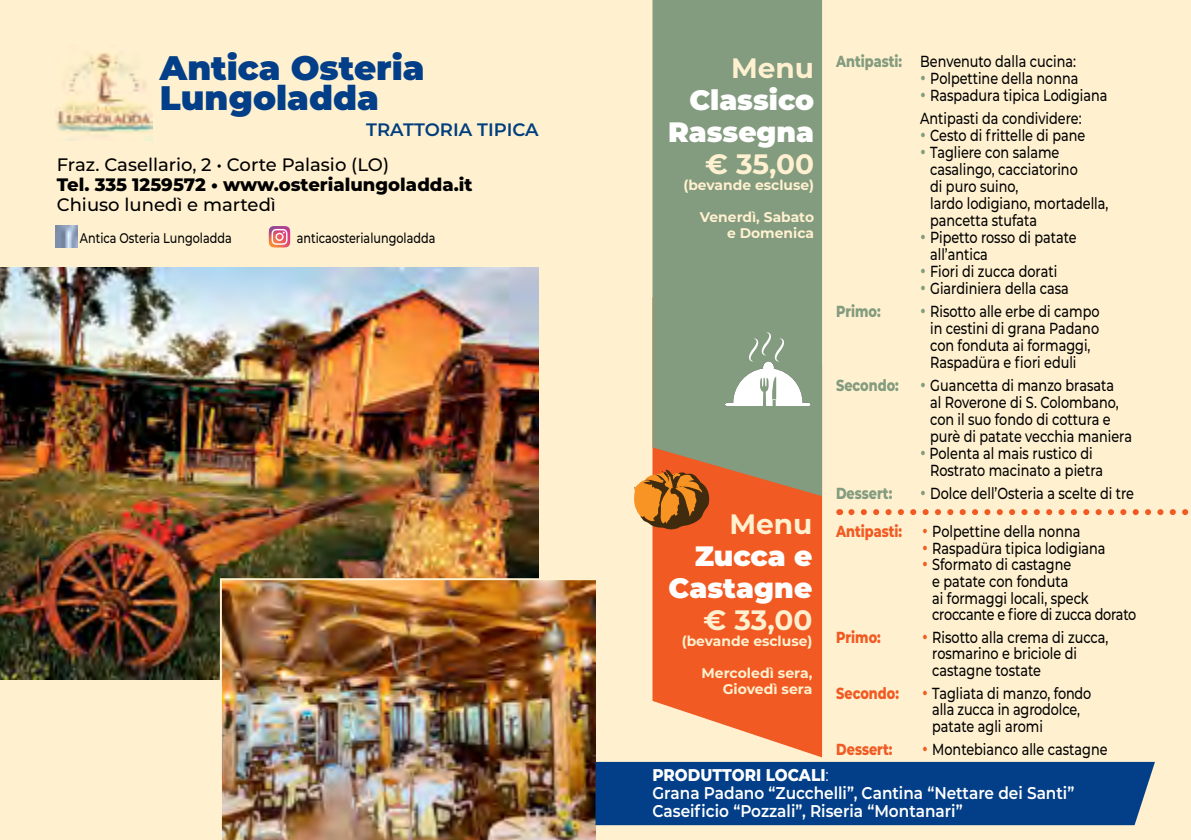
<style>
.page{position:relative;width:1191px;height:840px;background:#fff}
.page>*{position:absolute;margin:0;border:0;box-sizing:border-box;transform-origin:0 0}
.t1{font:900 34px/30.2px "Montserrat";color:#023f88}
.t2{font:900 28px/32px "Montserrat";color:#fff;text-align:right}
.t3{font:700 28px "Montserrat";color:#fff1d0}
.t4{font:500 18px "Montserrat";color:#000}
.t5{font:800 18px "Montserrat";color:#000}
.t6{font:600 18px "Montserrat";color:#003e7e}
.t7{font:600 17px/18px "Montserrat";color:#fff;scale:.9 1}
.t8{font:500 16px/17px "Montserrat";color:#000;scale:.8 1}
.t9{font:800 16px "Montserrat";color:#f15a22;scale:.8 1}
.t10{font:800 16px "Montserrat";color:#839b7e;scale:.8 1}
.t11{font:700 14px/16px "Montserrat";color:#fff1d0;text-align:right}
.t12{font:500 14px "Montserrat";color:#000;scale:.8 1}
.s1{font-weight:800;color:#839b7e}
.s2{color:#839b7e}
.s3{color:#f15a22}
.s4{font-weight:800}
.s5{font-weight:400}
</style>
<div class="page">
<div style="left:0;top:0;width:595px;height:839px;background:#fff1d0"></div>
<div style="left:595px;top:0;width:596px;height:839px;background:#fff1d0"></div>
<img style="left:0;top:267px;width:539px;height:412px">
<img style="left:220px;top:578px;width:389px;height:261px">
<img style="left:56px;top:225px;width:21px;height:23px">
<svg style="left:269px;top:226px;width:21px;height:21px"></svg>
<img style="left:56px;top:52px;width:96px;height:89px">
<svg style="left:652px;top:496px;width:170px;height:261px;background:#f26a35"></svg>
<div style="left:652px;top:0;width:170px;height:496px;background:#839b7e"></div>
<svg style="left:634px;top:468px;width:76px;height:61px;background:#ba702c"></svg>
<svg style="left:725px;top:332px;width:85px;height:74px;background:#acbca9"></svg>
<svg style="left:851px;top:509px;width:338px;height:6px"></svg>
<div style="left:595px;top:761px;width:560px;height:63px;background:#023f88"></div>
<h1 class="t1" style="left:160px;top:51px;width:266px">Antica Osteria<br>Lungoladda</h1>
<p class="t6" style="left:366px;top:117px;width:174px">TRATTORIA TIPICA</p>
<p class="t4" style="left:57px;top:152px;width:334px">Fraz. Casellario, 2 • Corte Palasio (LO)</p>
<p class="t5" style="left:57px;top:171px;width:417px">Tel. 335 1259572 • www.osterialungoladda.it</p>
<p class="t4" style="left:57px;top:192px;width:221px">Chiuso lunedì e martedì</p>
<p class="t12" style="left:80px;top:228px;width:191px">Antica Osteria Lungoladda</p>
<p class="t12" style="left:297px;top:228px;width:175px">anticaosterialungoladda</p>
<h2 class="t3" style="left:731px;top:48px;width:84px">Menu</h2>
<h2 class="t2" style="left:668px;top:82px;width:147px">Classico<br>Rassegna</h2>
<h2 class="t3" style="left:705px;top:144px;width:110px">€ 35,00</h2>
<p class="t11" style="left:683px;top:176px;width:132px">(bevande escluse)</p>
<p class="t11" style="left:700px;top:208px;width:116px">Venerdì, Sabato e Domenica</p>
<h2 class="t3" style="left:729px;top:503px;width:84px">Menu</h2>
<h2 class="t2" style="left:668px;top:538px;width:145px">Zucca e<br>Castagne</h2>
<h2 class="t3" style="left:703px;top:599px;width:110px">€ 33,00</h2>
<p class="t11" style="left:681px;top:632px;width:132px">(bevande escluse)</p>
<p class="t11" style="left:701px;top:664px;width:112px">Mercoledì sera,<br>Giovedì sera</p>
<p class="t8" style="left:836px;top:52px;width:301px"><span class="s1">Antipasti:</span> Benvenuto dalla cucina:</p>
<p class="t8" style="left:920px;top:69px;width:199px"><span class="s2">•</span> Polpettine della nonna</p>
<p class="t8" style="left:920px;top:83px;width:236px;line-height:23px"><span class="s2">•</span> Raspadura tipica Lodigiana<br>Antipasti da condividere:</p>
<p class="t8" style="left:920px;top:126px;width:208px"><span class="s2">•</span> Cesto di frittelle di pane</p>
<p class="t8" style="left:930px;top:143px;width:224px;text-indent:-10px"><span class="s2">•</span> Tagliere con salame casalingo, cacciatorino<br>di puro suino,<br>lardo lodigiano, mortadella, pancetta stufata</p>
<p class="t8" style="left:930px;top:228px;width:185px;text-indent:-10px"><span class="s2">•</span> Pipetto rosso di patate all’antica</p>
<p class="t8" style="left:920px;top:262px;width:173px"><span class="s2">•</span> Fiori di zucca dorati</p>
<p class="t8" style="left:920px;top:279px;width:187px"><span class="s2">•</span> Giardiniera della casa</p>
<p class="t10" style="left:836px;top:299px;width:57px">Primo:</p>
<p class="t8" style="left:930px;top:302px;width:213px;text-indent:-10px"><span class="s2">•</span> Risotto alle erbe di campo in cestini di grana Padano con fonduta ai formaggi,<br>Raspadüra e fiori eduli</p>
<p class="t10" style="left:836px;top:373px;width:80px">Secondo:</p>
<p class="t8" style="left:930px;top:376px;width:254px;text-indent:-10px"><span class="s2">•</span> Guancetta di manzo brasata<br>al Roverone di S. Colombano, con il suo fondo di cottura e purè di patate vecchia maniera</p>
<p class="t8" style="left:930px;top:444px;width:218px;text-indent:-10px"><span class="s2">•</span> Polenta al mais rustico di<br>Rostrato macinato a pietra</p>
<p class="t10" style="left:836px;top:481px;width:72px">Dessert:</p>
<p class="t8" style="left:920px;top:484px;width:269px"><span class="s2">•</span> Dolce dell’Osteria a scelte di tre</p>
<p class="t9" style="left:836px;top:519px;width:84px">Antipasti:</p>
<p class="t8" style="left:922px;top:522px;width:199px"><span class="s3">•</span> Polpettine della nonna</p>
<p class="t8" style="left:922px;top:538px;width:231px"><span class="s3">•</span> Raspadüra tipica lodigiana</p>
<p class="t8" style="left:932px;top:555px;width:257px;text-indent:-10px"><span class="s3">•</span> Sformato di castagne<br>e patate con fonduta<br>ai formaggi locali, speck croccante e fiore di zucca dorato</p>
<p class="t9" style="left:836px;top:625px;width:57px">Primo:</p>
<p class="t8" style="left:932px;top:628px;width:222px;text-indent:-10px"><span class="s3">•</span> Risotto alla crema di zucca, rosmarino e briciole di castagne tostate</p>
<p class="t9" style="left:836px;top:681px;width:80px">Secondo:</p>
<p class="t8" style="left:932px;top:683px;width:200px;text-indent:-10px"><span class="s3">•</span> Tagliata di manzo, fondo alla zucca in agrodolce, patate agli aromi</p>
<p class="t9" style="left:836px;top:736px;width:72px">Dessert:</p>
<p class="t8" style="left:922px;top:739px;width:233px"><span class="s3">•</span> Montebianco alle castagne</p>
<p class="t7" style="left:652px;top:764px;width:470px"><span class="s4">PRODUTTORI LOCALI</span><span class="s5">:<br></span>Grana Padano “Zucchelli”, Cantina “Nettare dei Santi”<br>Caseificio “Pozzali”, Riseria “Montanari”</p>
</div>
